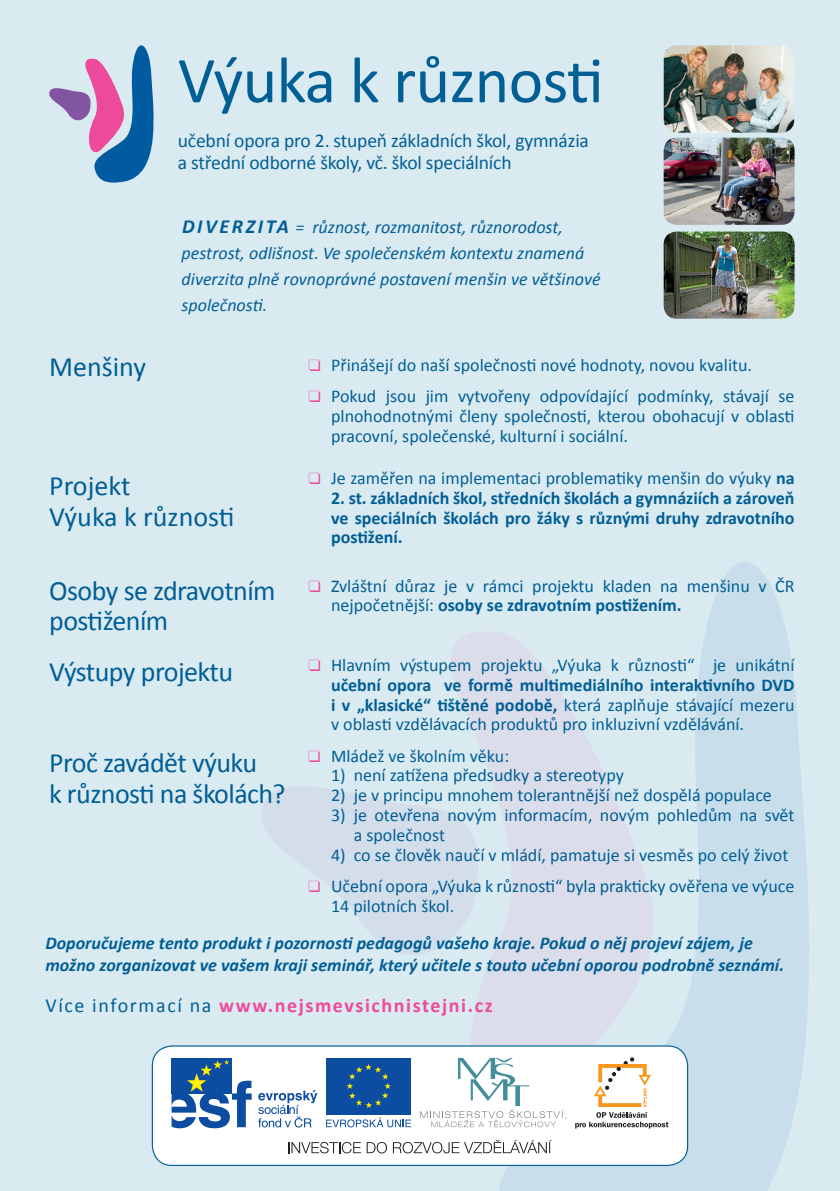
<style>
.page{position:relative;width:840px;height:1191px;background:#fff}
.page>*{position:absolute;margin:0;border:0;box-sizing:border-box;transform-origin:0 0}
.t1{font:65.8px "Calibri";letter-spacing:-.01em;color:#015f96}
.t2{font:28px/30.8px "Calibri";letter-spacing:-.02em;color:#015f96}
.t3{font:28px/30.8px "Calibri";color:#015f96}
.t4{font:700 20px "Calibri";letter-spacing:.08em;color:#ed4a9b}
.t5{font:19.6px/22.4px "Calibri";letter-spacing:-.01em;color:#015f96}
.t6{font:18px/19.8px "Calibri";color:#015f96}
.t7{font:italic 700 18px/22px "Calibri";color:#015f96}
.t8{font:italic 18px/26px "Calibri";color:#015f96}
.t9{font:700 18px/19.8px "Calibri";color:#015f96;text-align:justify}
.s1{font-weight:700;font-size:20px}
.s2{font-family:"Ozdoby";color:#ed4a9b}
.s3{font-weight:700}
.s4{font-weight:400;color:#015f96}
</style>
<div class="page">
<div style="left:0;top:0;width:839px;height:1191px;background:#daeaf1"></div>
<svg style="left:261px;top:786px;width:181px;height:169px"></svg>
<svg style="left:442px;top:632px;width:54px;height:413px"></svg>
<svg style="left:496px;top:562px;width:313px;height:629px"></svg>
<div style="left:152px;top:1046px;width:535px;height:119px;background:#fff;border-radius:20px"></div>
<div style="left:152px;top:1045px;width:535px;height:121px;border:1px solid #015f96;border-radius:20px"></div>
<div style="left:171px;top:1058px;width:61px;height:35px;background:#0d4da1"></div>
<svg style="left:171px;top:1060px;width:80px;height:68px"></svg>
<svg style="left:258px;top:1090px;width:59px;height:37px"></svg>
<div style="left:326px;top:1058px;width:85px;height:56px;background:#0d4da1"></div>
<svg style="left:346px;top:1064px;width:44px;height:44px"></svg>
<svg style="left:326px;top:1117px;width:85px;height:10px"></svg>
<svg style="left:419px;top:1057px;width:147px;height:70px"></svg>
<svg style="left:575px;top:1057px;width:93px;height:71px"></svg>
<svg style="left:288px;top:1142px;width:72px;height:11px"></svg>
<svg style="left:366px;top:1140px;width:185px;height:13px"></svg>
<svg style="left:49px;top:45px;width:105px;height:138px"></svg>
<img style="left:663px;top:138px;width:131px;height:87px">
<img style="left:663px;top:231px;width:131px;height:88px">
<img style="left:663px;top:45px;width:130px;height:88px">
<h1 class="t1" style="left:178px;top:39px;width:427px">Výuka k různosti</h1>
<p class="t5" style="left:178px;top:129px;width:412px">učební opora pro 2. stupeň základních škol, gymnázia a střední odborné školy, vč. škol speciálních</p>
<p class="t8" style="left:181px;top:214px;width:420px"><span class="s1">Diverzita</span> = různost, rozmanitost, různorodost, pestrost, odlišnost. Ve společenském kontextu znamená diverzita plně rovnoprávné postavení menšin ve většinové společnosti.</p>
<h2 class="t3" style="left:49px;top:352px;width:98px">Menšiny</h2>
<h2 class="t3" style="left:49px;top:471px;width:187px">Projekt<br>Výuka k různosti</h2>
<h2 class="t2" style="left:49px;top:575px;width:228px">Osoby se zdravotním postižením</h2>
<h2 class="t2" style="left:49px;top:656px;width:185px">Výstupy projektu</h2>
<h2 class="t2" style="left:49px;top:747px;width:238px">Proč zavádět výuku<br>k různosti na školách?</h2>
<p class="t6" style="left:308px;top:349px;width:487px;line-height:31.2px"><span class="s2">¨</span> Přinášejí do naší společnosti nové hodnoty, novou kvalitu.<br><span class="s2">¨</span> Pokud jsou jim vytvořeny odpovídající podmínky, stávají se</p>
<p class="t6" style="left:331px;top:406px;width:464px">plnohodnotnými členy společnosti, kterou obohacují v oblasti pracovní, společenské, kulturní i sociální.</p>
<p class="t6" style="left:308px;top:468px;width:487px"><span class="s2">¨</span> Je zaměřen na implementaci problematiky menšin do výuky <span class="s3">na</span></p>
<p class="t9" style="left:331px;top:488px;width:465px">2. st. základních škol, středních školách a gymnáziích a zároveň ve speciálních školách pro žáky s různými druhy zdravotního postižení.</p>
<p class="t6" style="left:331px;top:576px;width:464px;text-indent:-23px"><span class="s2">¨</span> Zvláštní důraz je v rámci projektu kladen na menšinu v ČR nejpočetnější: <span class="s3">osoby se zdravotním postižením.</span></p>
<p class="t6" style="left:331px;top:655px;width:465px;text-align:justify;text-indent:-23px"><span class="s2">¨</span> Hlavním výstupem projektu „Výuka k různosti“ je unikátní <span class="s3">učební opora ve formě multimediálního interaktivního DVD i v „klasické“ tištěné podobě,</span> která zaplňuje stávající mezeru v oblasti vzdělávacích produktů pro inkluzivní vzdělávání.</p>
<p class="t6" style="left:308px;top:745px;width:202px"><span class="s2">¨</span> Mládež ve školním věku:</p>
<p class="t6" style="left:331px;top:765px;width:294px">1) není zatížena předsudky a stereotypy</p>
<p class="t6" style="left:331px;top:785px;width:442px">2) je v principu mnohem tolerantnější než dospělá populace</p>
<p class="t6" style="left:353px;top:805px;width:442px;text-indent:-23px">3) je otevřena novým informacím, novým pohledům na svět a společnost</p>
<p class="t6" style="left:308px;top:839px;width:487px;line-height:31.2px;text-indent:23px">4) co se člověk naučí v mládí, pamatuje si vesměs po celý život <span class="s2">¨</span> Učební opora „Výuka k různosti“ byla prakticky ověřena ve výuce</p>
<p class="t6" style="left:331px;top:895px;width:125px">14 pilotních škol.</p>
<p class="t7" style="left:45px;top:932px;width:739px">Doporučujeme tento produkt i pozornosti pedagogů vašeho kraje. Pokud o něj projeví zájem, je možno zorganizovat ve vašem kraji seminář, který učitele s touto učební oporou podrobně seznámí.</p>
<p class="t4" style="left:45px;top:993px;width:448px"><span class="s4">Více informací na</span> www.nejsmevsichnistejni.cz</p>
</div>
